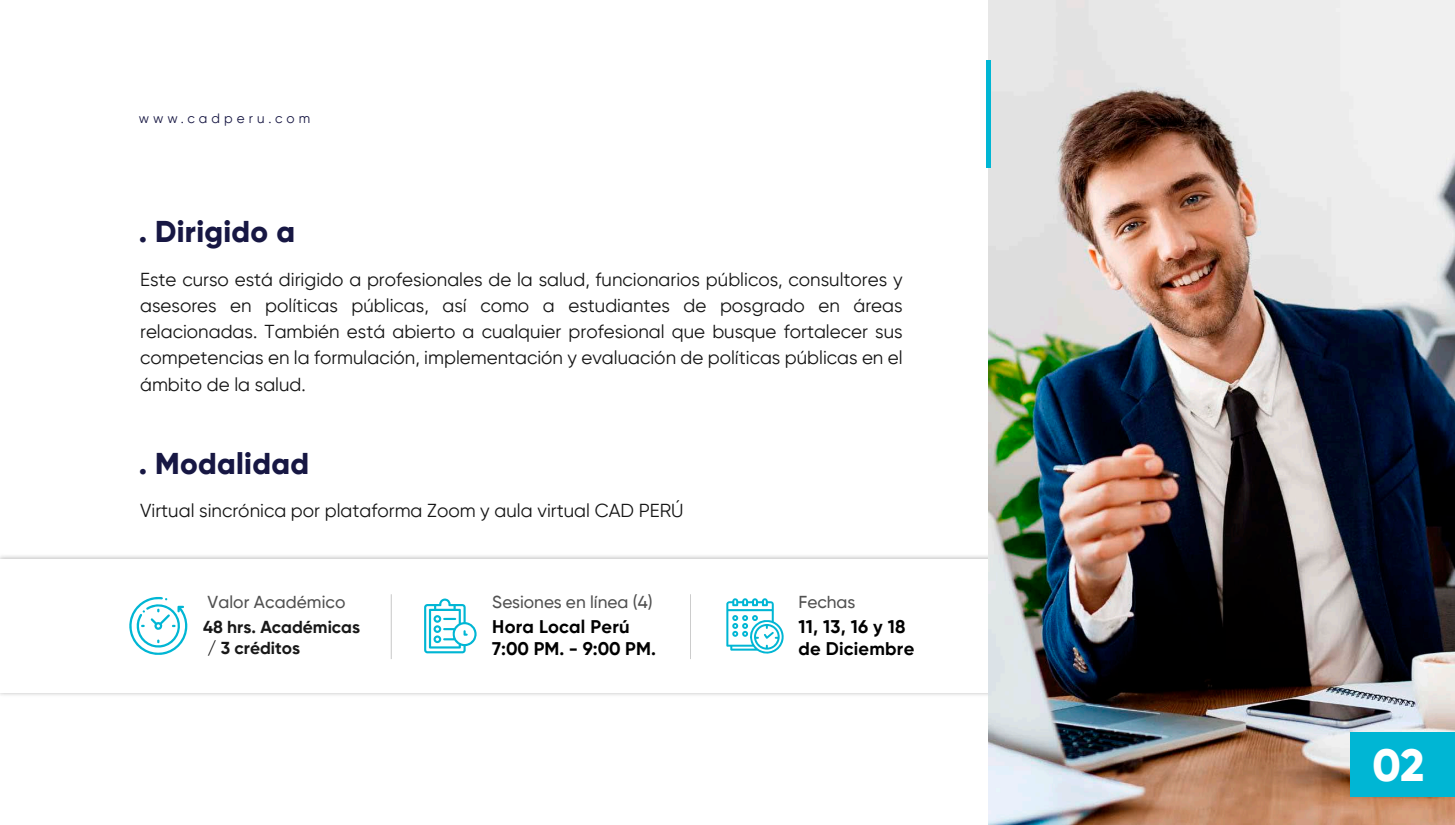
<style>
.page{position:relative;width:1455px;height:825px;background:#fff}
.page>*{position:absolute;margin:0;border:0;box-sizing:border-box;transform-origin:0 0}
.t1{font:800 45px "Gilroy";color:#fff}
.t2{font:800 30px "Gilroy";letter-spacing:.01em;color:#171743}
.t3{font:18.75px/26.2px "Gilroy";color:#151515;text-align:justify}
.t4{font:700 18.3px/22px "Gilroy";letter-spacing:.015em;color:#000}
.t5{font:500 17.25px "Gilroy";color:#515151}
.t6{font:700 17.25px/20.8px "Gilroy";color:#181818}
.t7{font:13.5px "Gilroy";letter-spacing:.3em;color:#171743}
</style>
<div class="page">
<svg style="left:129px;top:597px;width:58px;height:58px"></svg>
<svg style="left:726px;top:598px;width:58px;height:56px"></svg>
<svg style="left:424px;top:598px;width:53px;height:55px"></svg>
<img style="left:988px;top:0;width:467px;height:825px">
<hr style="left:986px;top:60px;width:4px;height:108px;background:#00b6d4">
<div style="left:1350px;top:732px;width:105px;height:65px;background:#00b6d4"></div>
<hr style="left:391px;top:594px;width:1px;height:65px;background:#181818">
<hr style="left:690px;top:594px;width:1px;height:65px;background:#181818">
<p class="t7" style="left:139px;top:110px;width:173px">www.cadperu.com</p>
<h2 class="t2" style="left:139px;top:213px;width:158px">. Dirigido a</h2>
<p class="t3" style="left:140px;top:266px;width:764px">Este curso está dirigido a profesionales de la salud, funcionarios públicos, consultores y asesores en políticas públicas, así como a estudiantes de posgrado en áreas relacionadas. También está abierto a cualquier profesional que busque fortalecer sus competencias en la formulación, implementación y evaluación de políticas públicas en el ámbito de la salud.</p>
<h2 class="t2" style="left:139px;top:444px;width:172px">. Modalidad</h2>
<p class="t3" style="left:140px;top:497px;width:545px">Virtual sincrónica por plataforma Zoom y aula virtual CAD PERÚ</p>
<p class="t5" style="left:208px;top:591px;width:139px">Valor Académico</p>
<p class="t6" style="left:203px;top:617px;width:158px">48 hrs. Académicas / 3 créditos</p>
<p class="t5" style="left:492px;top:591px;width:162px">Sesiones en línea (4)</p>
<p class="t4" style="left:492px;top:616px;width:165px">Hora Local Perú<br>7:00 PM. - 9:00 PM.</p>
<p class="t5" style="left:798px;top:591px;width:59px">Fechas</p>
<p class="t4" style="left:798px;top:616px;width:117px">11, 13, 16 y 18 de Diciembre</p>
<h1 class="t1" style="left:1373px;top:737px;width:53px">02</h1>
</div>
